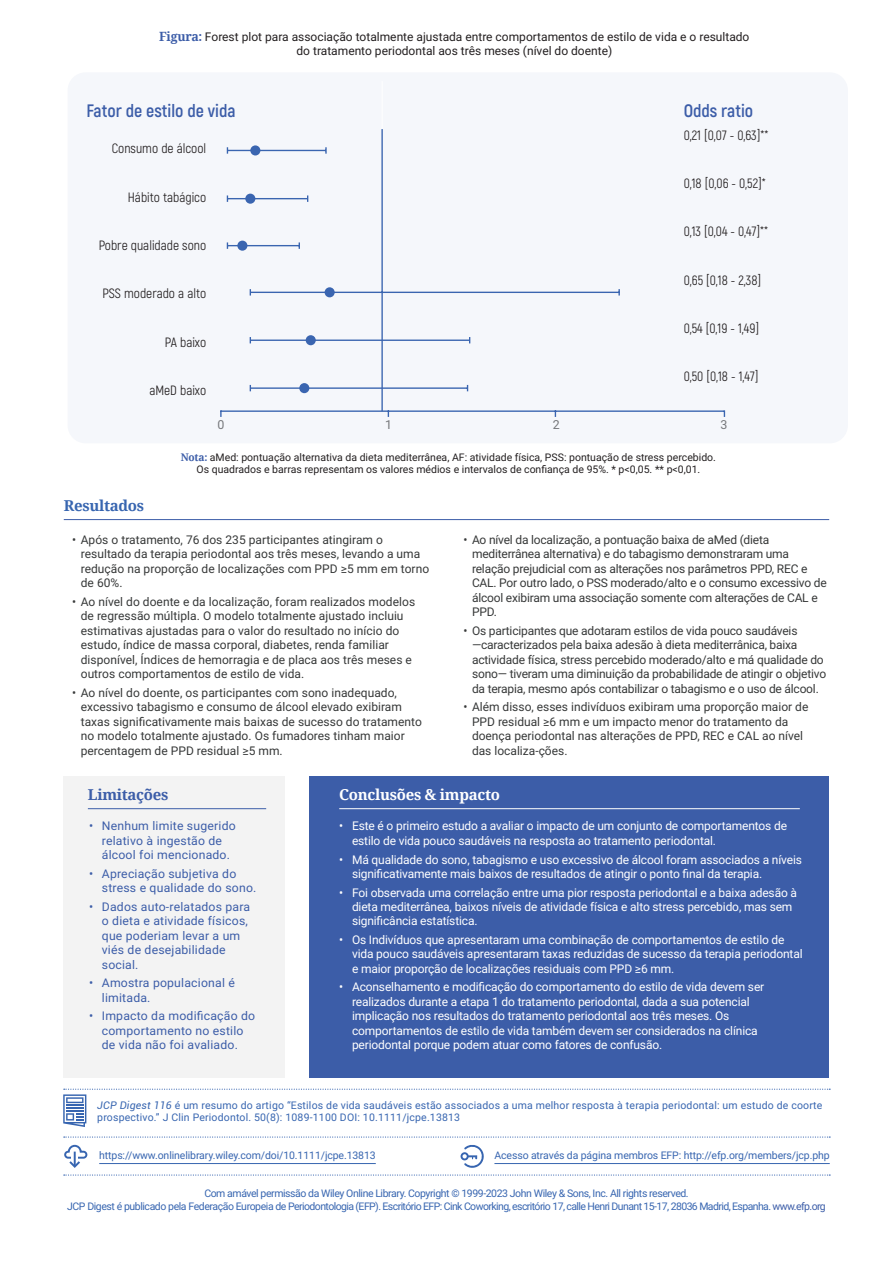
<style>
.page{position:relative;width:893px;height:1263px;background:#fff}
.page>*{position:absolute;margin:0;border:0;box-sizing:border-box;transform-origin:0 0}
.t1{font:700 18px "Akrobat";color:#3c5da8}
.t2{font:700 15px "Noto Serif";letter-spacing:-.02em;color:#fff}
.t3{font:700 15px "Noto Serif";letter-spacing:-.02em;color:#3c5da8}
.t4{font:700 15px "Noto Serif";letter-spacing:-.02em;color:#3765b0}
.t5{font:13.5px "Akrobat";color:#231f20}
.t6{font:12.45px "Roboto";color:#76787b}
.t7{font:12px/14.4px "Roboto";color:#363838}
.t8{font:12px/14.4px "Roboto";letter-spacing:-.01em;color:#fff}
.t9{font:12px/14.4px "Roboto";letter-spacing:.015em;color:#3c5da8}
.t10{font:12px/14.4px "Roboto";color:#231f20;text-align:center}
.t11{font:10.5px/12.6px "Roboto";letter-spacing:-.045em;color:#3765b0;text-align:center}
.t12{font:10.5px/12.6px "Roboto";color:#231f20;text-align:center}
.t13{font:10.5px/12.6px "Roboto";letter-spacing:.015em;color:#3765b0}
.t14{font:10.5px "Roboto";letter-spacing:-.01em;color:#3765b0}
.s1{font-family:"Noto Serif";font-weight:700;font-size:12.75px;color:#3c5da8}
.s2{font-family:"Noto Serif";font-weight:700;color:#3c5da8}
.s3{font-style:italic}
.s4{color:#3c5da8}
</style>
<div class="page">
<div style="left:64px;top:775px;width:221px;height:302px;background:#f3f3f3"></div>
<hr style="left:88px;top:808px;width:178px;height:1px;background:#3c5da8">
<div style="left:309px;top:775px;width:520px;height:302px;background:#3c5da8"></div>
<hr style="left:339px;top:808px;width:461px;height:1px;background:#fff">
<hr style="left:64px;top:519px;width:765px;height:1px;background:#3c5da8">
<div style="left:68px;top:72px;width:780px;height:371px;background:#f5f7fb;border-radius:18px"></div>
<hr style="left:220px;top:410px;width:504px;height:2px;background:#3a65b0">
<hr style="left:250px;top:387px;width:218px;height:2px;background:#3a65b0">
<svg style="left:220px;top:410px;width:2px;height:7px"></svg>
<div style="left:299px;top:383px;width:10px;height:10px;background:#3a65b0;border-radius:50%"></div>
<hr style="left:250px;top:340px;width:220px;height:1px;background:#3a65b0">
<div style="left:306px;top:335px;width:10px;height:10px;background:#3a65b0;border-radius:50%"></div>
<hr style="left:227px;top:245px;width:72px;height:1px;background:#3a65b0">
<div style="left:237px;top:241px;width:10px;height:10px;background:#3a65b0;border-radius:50%"></div>
<hr style="left:227px;top:198px;width:81px;height:1px;background:#3a65b0">
<div style="left:245px;top:194px;width:10px;height:10px;background:#3a65b0;border-radius:50%"></div>
<hr style="left:227px;top:150px;width:99px;height:1px;background:#3a65b0">
<svg style="left:325px;top:147px;width:2px;height:7px"></svg>
<div style="left:250px;top:145px;width:10px;height:10px;background:#3a65b0;border-radius:50%"></div>
<hr style="left:381px;top:129px;width:2px;height:282px;background:#3a65b0">
<hr style="left:250px;top:292px;width:369px;height:1px;background:#3a65b0">
<svg style="left:618px;top:289px;width:2px;height:7px"></svg>
<div style="left:325px;top:287px;width:10px;height:10px;background:#3a65b0;border-radius:50%"></div>
<svg style="left:63px;top:1089px;width:767px;height:38px"></svg>
<svg style="left:64px;top:1136px;width:766px;height:1px"></svg>
<svg style="left:63px;top:1144px;width:767px;height:31px"></svg>
<p class="t10" style="left:159px;top:29px;width:592px"><span class="s1">Figura:</span> Forest plot para associação totalmente ajustada entre comportamentos de estilo de vida e o resultado do tratamento periodontal aos três meses (nível do doente)</p>
<h1 class="t1" style="left:86px;top:99px;width:151px">Fator de estilo de vida</h1>
<h1 class="t1" style="left:684px;top:99px;width:71px">Odds ratio</h1>
<p class="t5" style="left:112px;top:141px;width:96px">Consumo de álcool</p>
<p class="t5" style="left:128px;top:189px;width:80px">Hábito tabágico</p>
<p class="t5" style="left:99px;top:237px;width:109px">Pobre qualidade sono</p>
<p class="t5" style="left:102px;top:285px;width:105px">PSS moderado a alto</p>
<p class="t5" style="left:165px;top:334px;width:43px">PA baixo</p>
<p class="t5" style="left:149px;top:382px;width:58px">aMeD baixo</p>
<p class="t5" style="left:684px;top:127px;width:86px">0,21 [0,07 - 0,63]**</p>
<p class="t5" style="left:684px;top:175px;width:83px">0,18 [0,06 - 0,52]*</p>
<p class="t5" style="left:684px;top:224px;width:86px">0,13 [0,04 - 0,47]**</p>
<p class="t5" style="left:684px;top:272px;width:79px">0,65 [0,18 - 2,38]</p>
<p class="t5" style="left:684px;top:320px;width:77px">0,54 [0,19 - 1,49]</p>
<p class="t5" style="left:684px;top:368px;width:76px">0,50 [0,18 - 1,47]</p>
<p class="t6" style="left:218px;top:416px;width:8px">0</p>
<p class="t6" style="left:385px;top:416px;width:8px">1</p>
<p class="t6" style="left:553px;top:416px;width:8px">2</p>
<p class="t6" style="left:720px;top:416px;width:8px">3</p>
<p class="t4" style="left:64px;top:495px;width:82px">Resultados</p>
<p class="t12" style="left:181px;top:450px;width:537px"><span class="s2">Nota:</span> aMed: pontuação alternativa da dieta mediterrânea, AF: atividade física, PSS: pontuação de stress percebido.<br>Os quadrados e barras representam os valores médios e intervalos de confiança de 95%. * p&lt;0,05. ** p&lt;0,01.</p>
<p class="t7" style="left:81px;top:532px;width:350px;text-indent:-9px">• Após o tratamento, 76 dos 235 participantes atingiram o resultado da terapia periodontal aos três meses, levando a uma redução na proporção de localizações com PPD ≥5 mm em torno de 60%.</p>
<p class="t7" style="left:81px;top:594px;width:336px;text-indent:-9px">• Ao nível do doente e da localização, foram realizados modelos de regressão múltipla. O modelo totalmente ajustado incluiu estimativas ajustadas para o valor do resultado no início do estudo, índice de massa corporal, diabetes, renda familiar disponível, Índices de hemorragia e de placa aos três meses e outros comportamentos de estilo de vida.</p>
<p class="t7" style="left:81px;top:685px;width:343px;text-indent:-9px">• Ao nível do doente, os participantes com sono inadequado, excessivo tabagismo e consumo de álcool elevado exibiram taxas significativamente mais baixas de sucesso do tratamento no modelo totalmente ajustado. Os fumadores tinham maior percentagem de PPD residual ≥5 mm.</p>
<p class="t7" style="left:472px;top:532px;width:356px;text-indent:-9px">• Ao nível da localização, a pontuação baixa de aMed (dieta mediterrânea alternativa) e do tabagismo demonstraram uma relação prejudicial com as alterações nos parâmetros PPD, REC e CAL. Por outro lado, o PSS moderado/alto e o consumo excessivo de álcool exibiram uma associação somente com alterações de CAL e PPD.</p>
<p class="t7" style="left:472px;top:623px;width:356px;text-indent:-9px">• Os participantes que adotaram estilos de vida pouco saudáveis —caracterizados pela baixa adesão à dieta mediterrânica, baixa actividade física, stress percebido moderado/alto e má qualidade do sono— tiveram uma diminuição da probabilidade de atingir o objetivo da terapia, mesmo após contabilizar o tabagismo e o uso de álcool.</p>
<p class="t7" style="left:472px;top:699px;width:338px;text-indent:-9px">• Além disso, esses indivíduos exibiram uma proporção maior de PPD residual ≥6 mm e um impacto menor do tratamento da doença periodontal nas alterações de PPD, REC e CAL ao nível das localiza-ções.</p>
<p class="t3" style="left:88px;top:784px;width:82px">Limitações</p>
<p class="t9" style="left:89px;top:818px;width:148px;text-align:center">• Nenhum limite sugerido relativo à ingestão de álcool foi mencionado.</p>
<p class="t9" style="left:102px;top:866px;width:156px;text-indent:-13px">• Apreciação subjetiva do stress e qualidade do sono.</p>
<p class="t9" style="left:102px;top:899px;width:150px;text-indent:-13px">• Dados auto-relatados para o dieta e atividade físicos, que poderiam levar a um viés de desejabilidade social.</p>
<p class="t9" style="left:102px;top:975px;width:135px;text-indent:-13px">• Amostra populacional é limitada.</p>
<p class="t9" style="left:89px;top:1008px;width:168px;text-align:center">• Impacto da modificação do comportamento no estilo<br>de vida não foi avaliado.</p>
<p class="t2" style="left:339px;top:784px;width:162px">Conclusões &amp; impacto</p>
<p class="t8" style="left:352px;top:818px;width:437px;text-indent:-13px">• Este é o primeiro estudo a avaliar o impacto de um conjunto de comportamentos de estilo de vida pouco saudáveis na resposta ao tratamento periodontal.</p>
<p class="t8" style="left:352px;top:852px;width:451px;text-indent:-13px">• Má qualidade do sono, tabagismo e uso excessivo de álcool foram associados a níveis significativamente mais baixos de resultados de atingir o ponto final da terapia.</p>
<p class="t8" style="left:352px;top:885px;width:447px;text-indent:-13px">• Foi observada uma correlação entre uma pior resposta periodontal e a baixa adesão à dieta mediterrânea, baixos níveis de atividade física e alto stress percebido, mas sem significância estatística.</p>
<p class="t8" style="left:352px;top:932px;width:452px;text-indent:-13px">• Os Indivíduos que apresentaram uma combinação de comportamentos de estilo de vida pouco saudáveis apresentaram taxas reduzidas de sucesso da terapia periodontal e maior proporção de localizações residuais com PPD ≥6 mm.</p>
<p class="t8" style="left:352px;top:979px;width:414px;text-indent:-13px">• Aconselhamento e modificação do comportamento do estilo de vida devem ser realizados durante a etapa 1 do tratamento periodontal, dada a sua potencial implicação nos resultados do tratamento periodontal aos três meses. Os comportamentos de estilo de vida também devem ser considerados na clínica periodontal porque podem atuar como fatores de confusão.</p>
<p class="t13" style="left:97px;top:1098px;width:727px"><span class="s3">JCP Digest 116</span> é um resumo do artigo “Estilos de vida saudáveis estão associados a uma melhor resposta à terapia periodontal: um estudo de coorte prospectivo.” J Clin Periodontol. 50(8): 1089-1100 DOI: 10.1111/jcpe.13813</p>
<p class="t14" style="left:99px;top:1148px;width:278px">https://www.onlinelibrary.wiley.com/doi/10.1111/jcpe.13813</p>
<p class="t14" style="left:494px;top:1148px;width:337px">Acesso através da página membros EFP: http://efp.org/members/jcp.php</p>
<p class="t11" style="left:67px;top:1186px;width:760px">Com amável permissão da Wiley Online Library. Copyright © 1999-2023 John Wiley &amp; Sons, Inc. All rights reserved.<br>JCP Digest é publicado pela Federação Europeia de Periodontologia (EFP). Escritório EFP: Cink Coworking, escritório 17, calle Henri Dunant 15-17, 28036 Madrid, Espanha. <span class="s4">www.efp.org</span></p>
</div>
